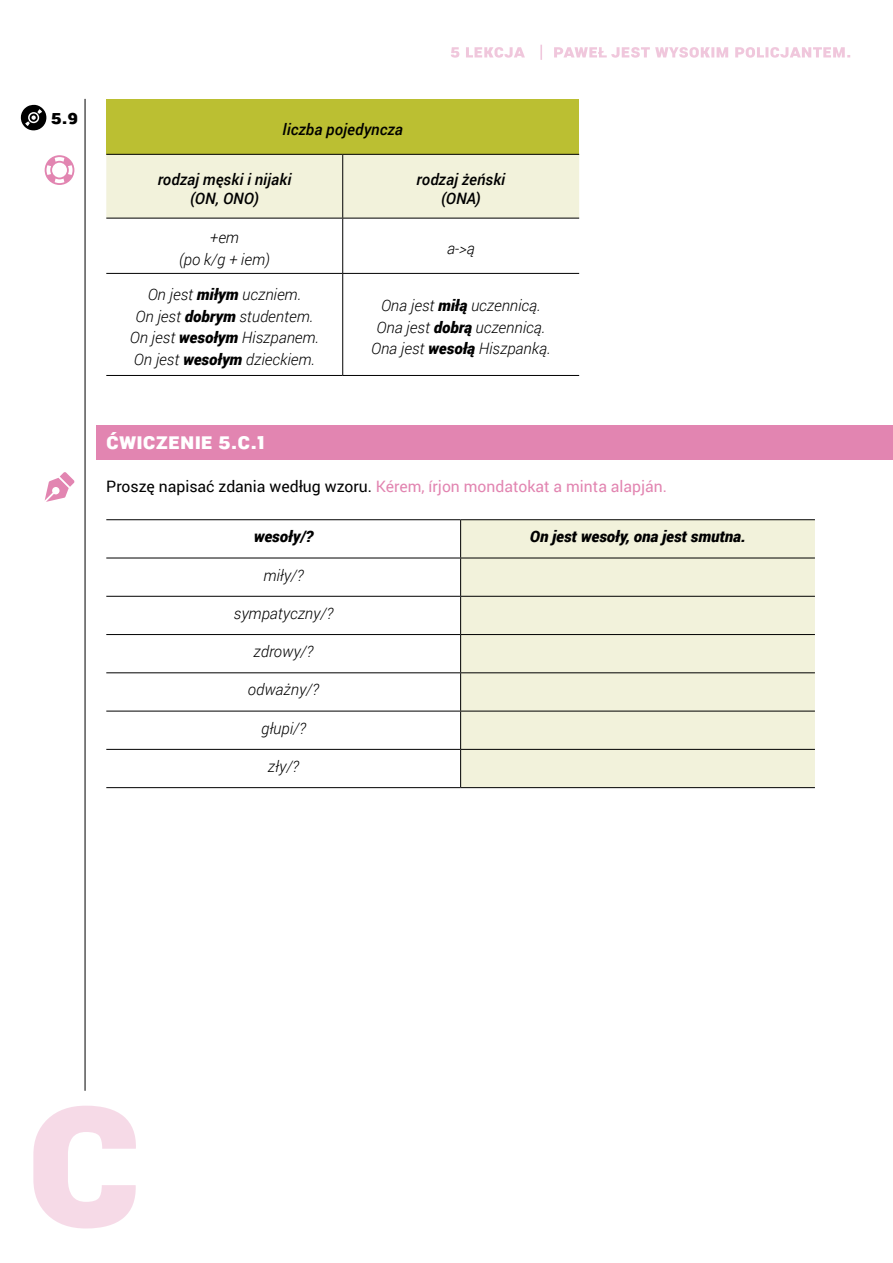
<style>
.page{position:relative;width:893px;height:1263px;background:#fff}
.page>*{position:absolute;margin:0;border:0;box-sizing:border-box;transform-origin:0 0}
.t1{font:900 22.5px "Roboto";color:#fff}
.t2{font:900 19.5px "Roboto";color:#000}
.t3{font:italic 300 15.75px/21.6px "Roboto";color:#000;text-align:center}
.t4{font:15.75px "Roboto";color:#e285b1}
.t5{font:italic 500 15.75px/18.9px "Roboto";letter-spacing:.005em;color:#000;text-align:center}
.t6{font:italic 900 15.75px "Roboto";color:#000}
.s1{font-weight:900}
.s2{color:#000}
</style>
<div class="page">
<svg style="left:451px;top:45px;width:399px;height:15px"></svg>
<div style="left:97px;top:425px;width:796px;height:34px;background:#e285b1"></div>
<div style="left:106px;top:99px;width:473px;height:55px;background:#bbbf32"></div>
<div style="left:106px;top:155px;width:473px;height:63px;background:#f2f2db"></div>
<hr style="left:106px;top:273px;width:237px;height:1px;background:#000">
<hr style="left:343px;top:273px;width:236px;height:1px;background:#000">
<hr style="left:106px;top:375px;width:237px;height:1px;background:#000">
<hr style="left:343px;top:375px;width:236px;height:1px;background:#000">
<hr style="left:106px;top:154px;width:237px;height:1px;background:#000">
<hr style="left:343px;top:154px;width:236px;height:1px;background:#000">
<hr style="left:106px;top:218px;width:237px;height:1px;background:#000">
<hr style="left:343px;top:218px;width:236px;height:1px;background:#000">
<hr style="left:342px;top:155px;width:1px;height:63px;background:#000">
<hr style="left:342px;top:218px;width:1px;height:55px;background:#000">
<hr style="left:342px;top:274px;width:1px;height:101px;background:#000">
<div style="left:461px;top:520px;width:354px;height:267px;background:#f2f2db"></div>
<hr style="left:460px;top:520px;width:1px;height:38px;background:#000">
<hr style="left:460px;top:558px;width:1px;height:38px;background:#000">
<hr style="left:460px;top:597px;width:1px;height:37px;background:#000">
<hr style="left:460px;top:635px;width:1px;height:37px;background:#000">
<hr style="left:460px;top:673px;width:1px;height:38px;background:#000">
<hr style="left:460px;top:711px;width:1px;height:38px;background:#000">
<hr style="left:460px;top:750px;width:1px;height:37px;background:#000">
<hr style="left:106px;top:519px;width:355px;height:1px;background:#000">
<hr style="left:106px;top:558px;width:355px;height:1px;background:#000">
<hr style="left:106px;top:596px;width:355px;height:1px;background:#000">
<hr style="left:106px;top:634px;width:355px;height:1px;background:#000">
<hr style="left:106px;top:672px;width:355px;height:1px;background:#000">
<hr style="left:106px;top:711px;width:355px;height:1px;background:#000">
<hr style="left:106px;top:749px;width:355px;height:1px;background:#000">
<hr style="left:106px;top:787px;width:355px;height:1px;background:#000">
<hr style="left:461px;top:519px;width:354px;height:1px;background:#000">
<hr style="left:461px;top:558px;width:354px;height:1px;background:#000">
<hr style="left:461px;top:596px;width:354px;height:1px;background:#000">
<hr style="left:461px;top:634px;width:354px;height:1px;background:#000">
<hr style="left:461px;top:672px;width:354px;height:1px;background:#000">
<hr style="left:461px;top:711px;width:354px;height:1px;background:#000">
<hr style="left:461px;top:749px;width:354px;height:1px;background:#000">
<hr style="left:461px;top:787px;width:354px;height:1px;background:#000">
<hr style="left:85px;top:99px;width:1px;height:992px;background:#000">
<svg style="left:45px;top:155px;width:29px;height:30px"></svg>
<svg style="left:45px;top:472px;width:30px;height:30px"></svg>
<svg style="left:33px;top:1106px;width:103px;height:122px"></svg>
<svg style="left:21px;top:105px;width:25px;height:26px"></svg>
<p class="t2" style="left:51px;top:104px;width:28px">5.9</p>
<p class="t5" style="left:283px;top:119px;width:122px">liczba pojedyncza</p>
<p class="t5" style="left:158px;top:169px;width:135px">rodzaj męski i nijaki (ON, ONO)</p>
<p class="t5" style="left:417px;top:169px;width:90px">rodzaj żeński (ONA)</p>
<p class="t3" style="left:179px;top:226px;width:92px">+em<br>(po k/g + iem)</p>
<p class="t3" style="left:447px;top:237px;width:29px">a-&gt;ą</p>
<p class="t3" style="left:130px;top:283px;width:191px">On jest <span class="s1">miłym</span> uczniem.<br>On jest <span class="s1">dobrym</span> studentem.<br>On jest <span class="s1">wesołym</span> Hiszpanem.<br>On jest <span class="s1">wesołym</span> dzieckiem.</p>
<p class="t3" style="left:371px;top:294px;width:181px">Ona jest <span class="s1">miłą</span> uczennicą.<br>Ona jest <span class="s1">dobrą</span> uczennicą.<br>Ona jest <span class="s1">wesołą</span> Hiszpanką.</p>
<h1 class="t1" style="left:106px;top:425px;width:160px">Ćwiczenie 5.C.1</h1>
<p class="t4" style="left:106px;top:475px;width:562px"><span class="s2">Proszę napisać zdania według wzoru.</span> Kérem, írjon mondatokat a minta alapján.</p>
<p class="t6" style="left:254px;top:525px;width:61px">wesoły/?</p>
<p class="t6" style="left:530px;top:525px;width:217px">On jest wesoły, ona jest smutna.</p>
<p class="t3" style="left:263px;top:564px;width:42px">miły/?</p>
<p class="t3" style="left:234px;top:602px;width:101px">sympatyczny/?</p>
<p class="t3" style="left:254px;top:640px;width:61px">zdrowy/?</p>
<p class="t3" style="left:248px;top:678px;width:73px">odważny/?</p>
<p class="t3" style="left:261px;top:717px;width:46px">głupi/?</p>
<p class="t3" style="left:268px;top:755px;width:33px">zły/?</p>
</div>
